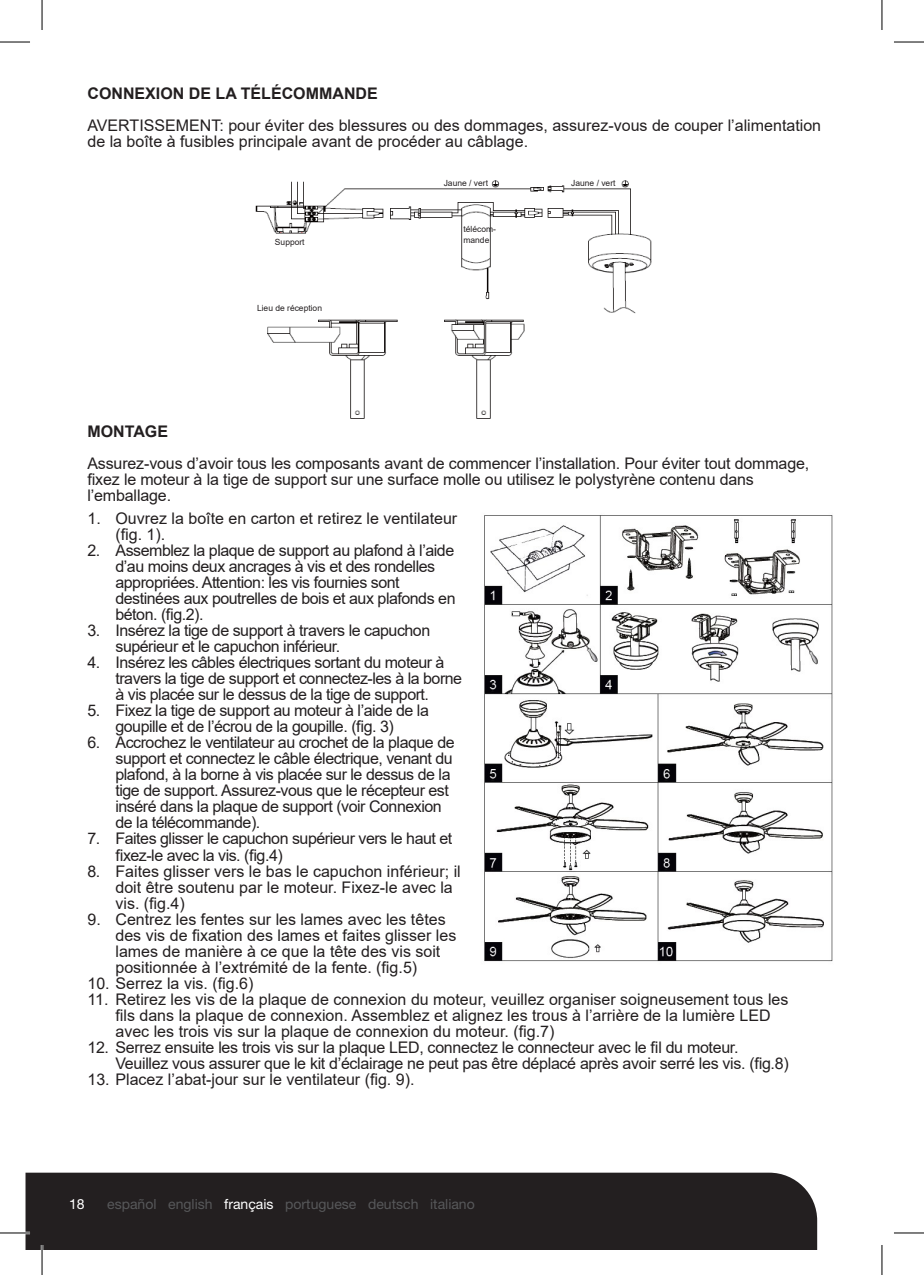
<style>
.page{position:relative;width:924px;height:1275px;background:#fff}
.page>*{position:absolute;margin:0;border:0;box-sizing:border-box;transform-origin:0 0}
.Instrucciones{font:16px/16px "Arial";letter-spacing:-.02em;color:#231f20}
.Instrucciones-2{font:16px/16px "Arial";color:#231f20}
.Instrucciones-3{font:700 16px "Arial";color:#231f20}
.t1{font:14px "Helvetica Neue LT Std";color:#57585a}
.t2{font:14px "Helvetica Neue LT Std";color:#fff}
.Instrucciones-4{font:8.4px/10.2px "Arial";color:#231f20}
.s1{color:#fff}
</style>
<div class="page">
<div style="left:25px;top:1172px;width:791px;height:78px;background:#231f20"></div>
<img style="left:255px;top:180px;width:397px;height:239px">
<img style="left:484px;top:515px;width:349px;height:447px">
<hr style="left:0;top:1231px;width:30px;height:3px;background:#fff">
<hr style="left:41px;top:1245px;width:2px;height:30px;background:#fff">
<hr style="left:0;top:42px;width:30px;height:1px;background:#000">
<hr style="left:893px;top:42px;width:30px;height:1px;background:#000">
<hr style="left:0;top:1232px;width:30px;height:1px;background:#000">
<hr style="left:893px;top:1232px;width:30px;height:1px;background:#000">
<hr style="left:42px;top:0;width:1px;height:30px;background:#000">
<hr style="left:42px;top:1245px;width:1px;height:30px;background:#000">
<hr style="left:881px;top:0;width:1px;height:30px;background:#000">
<hr style="left:881px;top:1245px;width:1px;height:30px;background:#000">
<p class="Instrucciones-3" style="left:87px;top:82px;width:292px">CONNEXION DE LA TÉLÉCOMMANDE</p>
<p class="Instrucciones-2" style="left:87px;top:117px;width:735px">AVERTISSEMENT: pour éviter des blessures ou des dommages, assurez-vous de couper l’alimentation de la boîte à fusibles principale avant de procéder au câblage.</p>
<p class="Instrucciones-4" style="left:275px;top:236px;width:31px">Support</p>
<p class="Instrucciones-4" style="left:257px;top:303px;width:67px">Lieu de réception</p>
<p class="Instrucciones-4" style="left:443px;top:178px;width:46px">Jaune / vert</p>
<p class="Instrucciones-4" style="left:463px;top:224px;width:34px">télécom&shy;mande</p>
<p class="Instrucciones-4" style="left:571px;top:178px;width:46px">Jaune / vert</p>
<p class="Instrucciones-3" style="left:87px;top:420px;width:82px">MONTAGE</p>
<p class="Instrucciones" style="left:87px;top:455px;width:723px">Assurez-vous d’avoir tous les composants avant de commencer l’installation. Pour éviter tout dommage, fixez le moteur à la tige de support sur une surface molle ou utilisez le polystyrène contenu dans l’emballage.</p>
<p class="Instrucciones-2" style="left:115px;top:510px;width:343px;text-indent:-28px">1. Ouvrez la boîte en carton et retirez le ventilateur (fig. 1).</p>
<p class="Instrucciones" style="left:115px;top:542px;width:341px;text-indent:-28px">2. Assemblez la plaque de support au plafond à l’aide d’au moins deux ancrages à vis et des rondelles appropriées. Attention: les vis fournies sont destinées aux poutrelles de bois et aux plafonds en béton. (fig.2).</p>
<p class="Instrucciones" style="left:115px;top:622px;width:316px;text-indent:-28px">3. Insérez la tige de support à travers le capuchon supérieur et le capuchon inférieur.</p>
<p class="Instrucciones" style="left:115px;top:654px;width:348px;text-indent:-28px">4. Insérez les câbles électriques sortant du moteur à travers la tige de support et connectez-les à la borne à vis placée sur le dessus de la tige de support.</p>
<p class="Instrucciones" style="left:87px;top:702px;width:343px;text-align:center">5. Fixez la tige de support au moteur à l’aide de la goupille et de l’écrou de la goupille. (fig. 3)</p>
<p class="Instrucciones" style="left:115px;top:734px;width:340px;text-indent:-28px">6. Accrochez le ventilateur au crochet de la plaque de support et connectez le câble électrique, venant du plafond, à la borne à vis placée sur le dessus de la tige de support. Assurez-vous que le récepteur est inséré dans la plaque de support (voir Connexion de la télécommande).</p>
<p class="Instrucciones" style="left:115px;top:830px;width:338px;text-indent:-28px">7. Faites glisser le capuchon supérieur vers le haut et fixez-le avec la vis. (fig.4)</p>
<p class="Instrucciones-2" style="left:115px;top:862px;width:347px;text-indent:-28px">8. Faites glisser vers le bas le capuchon inférieur; il doit être soutenu par le moteur. Fixez-le avec la vis. (fig.4)</p>
<p class="Instrucciones-2" style="left:115px;top:910px;width:342px;text-indent:-28px">9. Centrez les fentes sur les lames avec les têtes des vis de fixation des lames et faites glisser les lames de manière à ce que la tête des vis soit positionnée à l’extrémité de la fente. (fig.5)</p>
<p class="Instrucciones-2" style="left:87px;top:974px;width:167px">10. Serrez la vis. (fig.6)</p>
<p class="Instrucciones-2" style="left:115px;top:990px;width:674px;text-indent:-28px">11. Retirez les vis de la plaque de connexion du moteur, veuillez organiser soigneusement tous les fils dans la plaque de connexion. Assemblez et alignez les trous à l’arrière de la lumière LED avec les trois vis sur la plaque de connexion du moteur. (fig.7)</p>
<p class="Instrucciones" style="left:115px;top:1038px;width:674px;text-indent:-28px">12. Serrez ensuite les trois vis sur la plaque LED, connectez le connecteur avec le fil du moteur.<br>Veuillez vous assurer que le kit d’éclairage ne peut pas être déplacé après avoir serré les vis. (fig.8)</p>
<p class="Instrucciones-2" style="left:87px;top:1070px;width:328px">13. Placez l’abat-jour sur le ventilateur (fig. 9).</p>
<p class="t2" style="left:69px;top:1195px;width:17px">18</p>
<p class="t1" style="left:107px;top:1195px;width:369px">español english <span class="s1">français</span> portuguese deutsch italiano</p>
</div>
